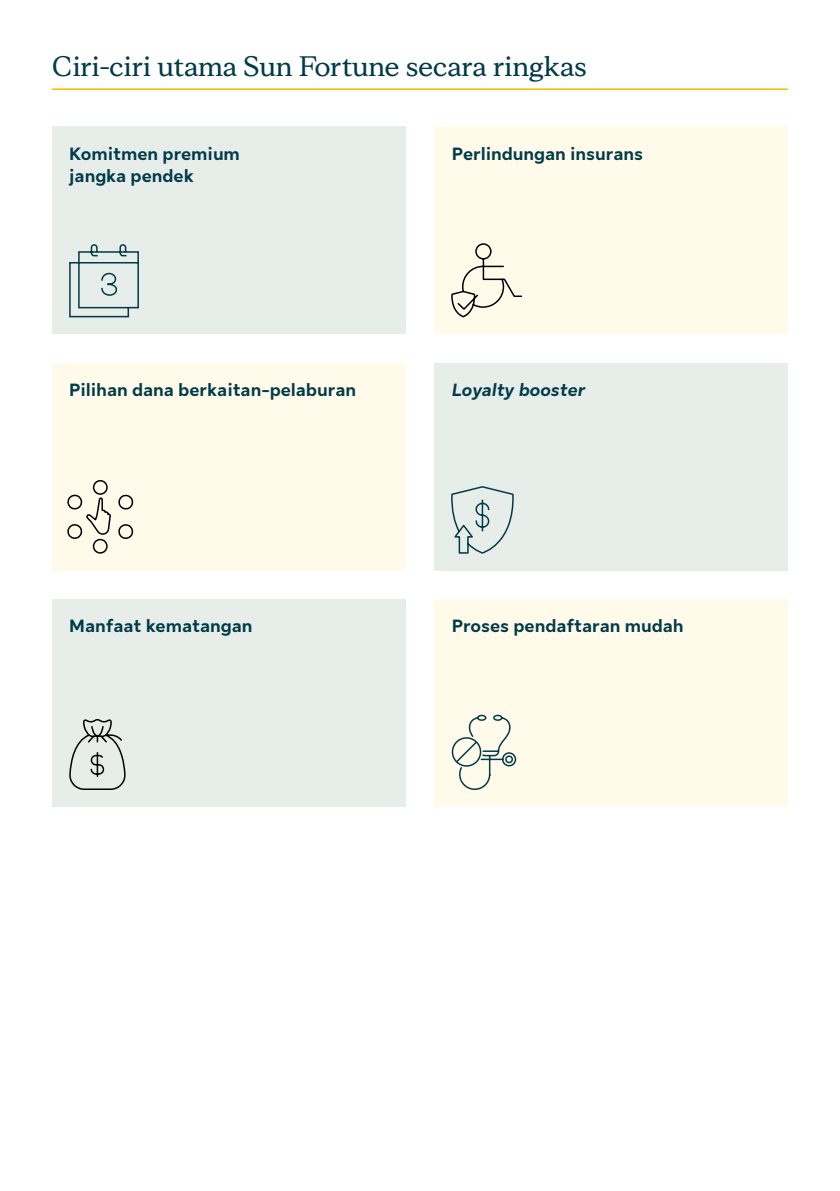
<style>
.page{position:relative;width:840px;height:1191px;background:#fff}
.page>*{position:absolute;margin:0;border:0;box-sizing:border-box;transform-origin:0 0}
.t1{font:700 28px "Sun Life New Display";color:#003b49}
.t2{font:700 18px/22px "Sun Life New Text";color:#003b49}
.t3{font:italic 700 18px "Sun Life New Text";color:#003b49}
</style>
<div class="page">
<div style="left:52px;top:126px;width:353px;height:208px;background:#e7ede9"></div>
<div style="left:434px;top:126px;width:353px;height:208px;background:#fffae9"></div>
<svg style="left:450px;top:242px;width:72px;height:76px"></svg>
<div style="left:52px;top:363px;width:353px;height:207px;background:#fffae9"></div>
<div style="left:434px;top:363px;width:353px;height:207px;background:#e7ede9"></div>
<div style="left:434px;top:599px;width:353px;height:208px;background:#fffae9"></div>
<div style="left:52px;top:599px;width:353px;height:208px;background:#e7ede9"></div>
<svg style="left:65px;top:479px;width:70px;height:75px"></svg>
<hr style="left:52px;top:88px;width:735px;height:2px;background:#fcbf00">
<svg style="left:68px;top:655px;width:58px;height:135px"></svg>
<svg style="left:450px;top:485px;width:64px;height:69px"></svg>
<svg style="left:450px;top:714px;width:66px;height:76px"></svg>
<svg style="left:68px;top:243px;width:72px;height:75px"></svg>
<h1 class="t1" style="left:52px;top:48px;width:536px">Ciri-ciri utama Sun Fortune secara ringkas</h1>
<p class="t2" style="left:69px;top:141px;width:172px">Komitmen premium jangka pendek</p>
<p class="t2" style="left:451px;top:141px;width:192px">Perlindungan insurans</p>
<p class="t2" style="left:69px;top:378px;width:288px">Pilihan dana berkaitan-pelaburan</p>
<p class="t3" style="left:451px;top:377px;width:135px">Loyalty booster</p>
<p class="t2" style="left:69px;top:614px;width:184px">Manfaat kematangan</p>
<p class="t2" style="left:451px;top:614px;width:233px">Proses pendaftaran mudah</p>
</div>
